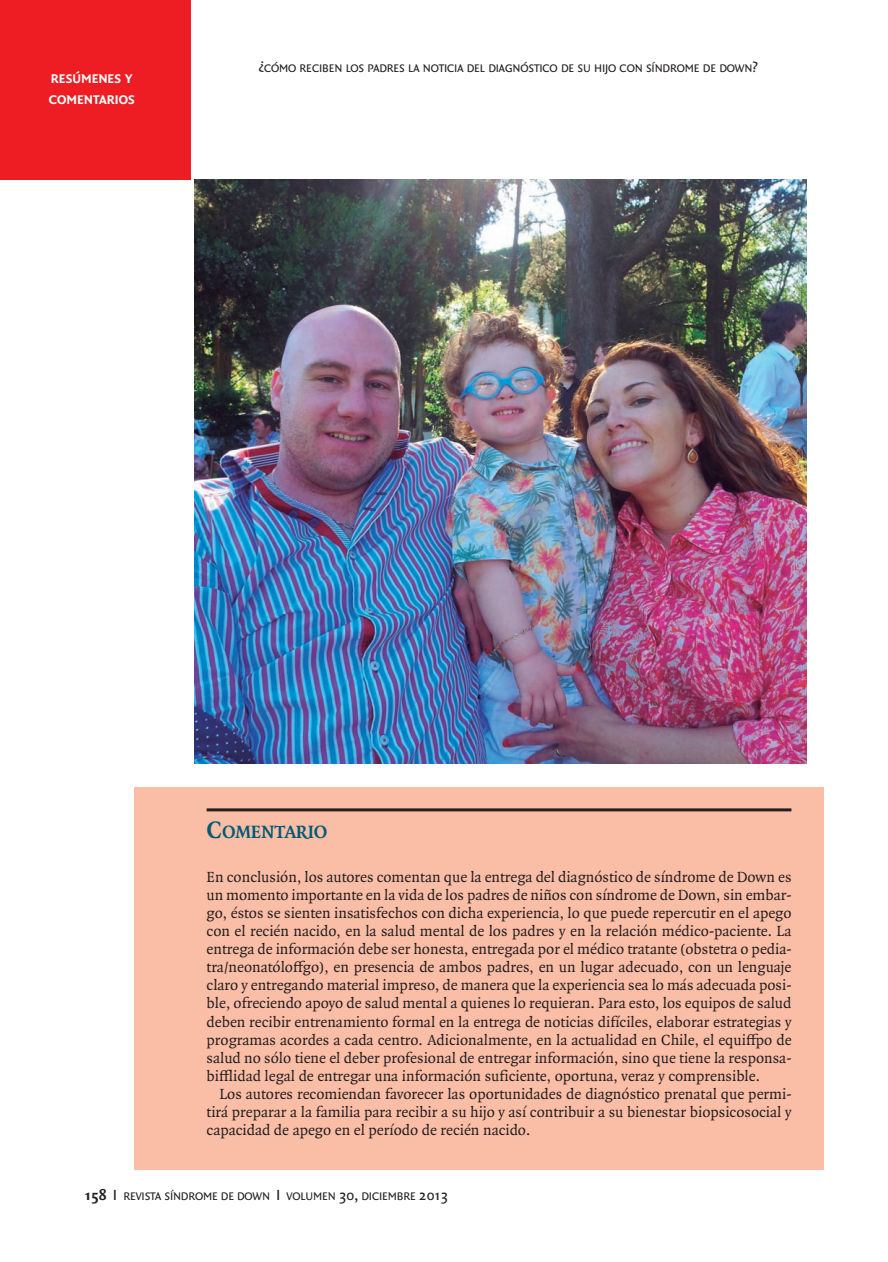
<style>
.page{position:relative;width:888px;height:1262px;background:#fff}
.page>*{position:absolute;margin:0;border:0;box-sizing:border-box;transform-origin:0 0}
.t1{font:700 19.2px "Quadraat";letter-spacing:-.015em;color:#005a74}
.t2{font:15.75px/18px "Quadraat";color:#231f20;text-align:justify}
.t3{font:700 13.5px/21px "Quadraat Sans";color:#fff}
.t4{font:11.85px "Quadraat Sans";letter-spacing:-.015em;color:#231f20}
.s1{font-size:15.75px}
.s2{font-size:25.5px}
.s3{font-weight:700;font-size:15.75px}
</style>
<div class="page">
<div style="left:134px;top:787px;width:690px;height:382px;background:#fabda6"></div>
<hr style="left:207px;top:808px;width:584px;height:3px;background:#231f20">
<img style="left:195px;top:180px;width:612px;height:584px">
<div style="left:0;top:0;width:191px;height:180px;background:#ee1d23"></div>
<p class="t3" style="left:49px;top:69px;width:87px">RESÚMENES Y<br>COMENTARIOS</p>
<p class="t4" style="left:258px;top:64px;width:501px"><span class="s1">¿</span>CÓMO RECIBEN LOS PADRES LA NOTICIA DEL DIAGNÓSTICO DE SU HIJO CON SÍNDROME DE DOWN<span class="s1">?</span></p>
<p class="t1" style="left:207px;top:824px;width:122px"><span class="s2">C</span>OMENTARIO</p>
<p class="t2" style="left:207px;top:869px;width:587px">En conclusión, los autores comentan que la entrega del diagnóstico de síndrome de Down es un momento importante en la vida de los padres de niños con síndrome de Down, sin embar&shy;go, éstos se sienten insatisfechos con dicha experiencia, lo que puede repercutir en el apego con el recién nacido, en la salud mental de los padres y en la relación médico-paciente. La entrega de información debe ser honesta, entregada por el médico tratante (obstetra o pedia&shy;tra/neonatólo¬go), en presencia de ambos padres, en un lugar adecuado, con un lenguaje claro y entregando material impreso, de manera que la experiencia sea lo más adecuada posi&shy;ble, ofreciendo apoyo de salud mental a quienes lo requieran. Para esto, los equipos de salud deben recibir entrenamiento formal en la entrega de noticias difíciles, elaborar estrategias y programas acordes a cada centro. Adicionalmente, en la actualidad en Chile, el equi¬po de salud no sólo tiene el deber profesional de entregar información, sino que tiene la responsa&shy;bi¬lidad legal de entregar una información suficiente, oportuna, veraz y comprensible.</p>
<p class="t2" style="left:207px;top:1085px;width:586px;text-indent:13px">Los autores recomiendan favorecer las oportunidades de diagnóstico prenatal que permi&shy;tirá preparar a la familia para recibir a su hijo y así contribuir a su bienestar biopsicosocial y capacidad de apego en el período de recién nacido.</p>
<p class="t4" style="left:85px;top:1191px;width:365px"><span class="s3">158</span> <span class="s1">I</span> REVISTA SÍNDROME DE DOWN <span class="s1">I</span> VOLUMEN <span class="s1">30,</span> DICIEMBRE <span class="s1">2013</span></p>
</div>
